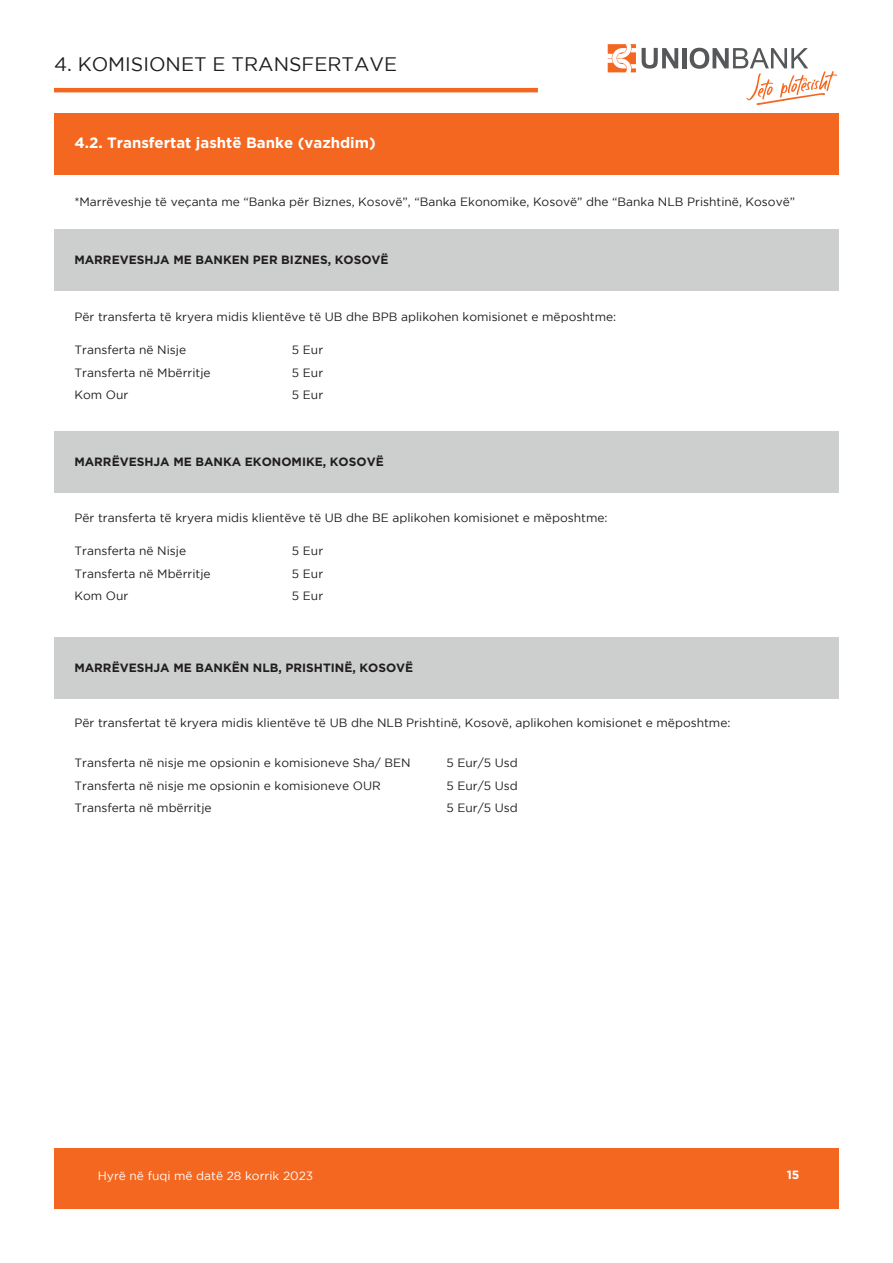
<style>
.page{position:relative;width:893px;height:1263px;background:#fff}
.page>*{position:absolute;margin:0;border:0;box-sizing:border-box;transform-origin:0 0}
.t1{font:19.5px "Gotham";color:#201d1e}
.t2{font:700 15px "Gotham";color:#fff}
.t3{font:12px/22.5px "Gotham";color:#201d1e}
.t4{font:700 12px "Gotham";color:#201d1e}
.t5{font:12px "Gotham";color:#fff}
.t6{font:700 12px "Gotham";color:#fff}
</style>
<div class="page">
<div style="left:54px;top:1148px;width:785px;height:61px;background:#f36721"></div>
<hr style="left:54px;top:88px;width:484px;height:4px;background:#f36721">
<div style="left:54px;top:114px;width:785px;height:61px;background:#f36721"></div>
<div style="left:54px;top:229px;width:785px;height:61px;background:#cdcece"></div>
<div style="left:54px;top:432px;width:785px;height:61px;background:#cdcece"></div>
<div style="left:54px;top:637px;width:785px;height:62px;background:#cdcece"></div>
<svg style="left:642px;top:48px;width:36px;height:21px"></svg>
<hr style="left:682px;top:48px;width:4px;height:20px;background:#555759">
<svg style="left:608px;top:44px;width:28px;height:28px"></svg>
<svg style="left:690px;top:48px;width:147px;height:57px"></svg>
<h1 class="t1" style="left:54px;top:54px;width:345px">4. KOMISIONET E TRANSFERTAVE</h1>
<p class="t2" style="left:74px;top:133px;width:303px">4.2. Transfertat jashtë Banke (vazhdim)</p>
<p class="t3" style="left:74px;top:191px;width:722px">*Marrëveshje të veçanta me “Banka për Biznes, Kosovë”, “Banka Ekonomike, Kosovë” dhe “Banka NLB Prishtinë, Kosovë”</p>
<p class="t4" style="left:74px;top:252px;width:316px">MARREVESHJA ME BANKEN PER BIZNES, KOSOVË</p>
<p class="t3" style="left:74px;top:305px;width:543px">Për transferta të kryera midis klientëve të UB dhe BPB aplikohen komisionet e mëposhtme:</p>
<p class="t3" style="left:74px;top:338px;width:138px">Transferta në Nisje<br>Transferta në Mbërritje<br>Kom Our</p>
<p class="t3" style="left:292px;top:338px;width:33px;text-align:justify">5 Eur 5 Eur 5 Eur</p>
<p class="t4" style="left:74px;top:454px;width:311px">MARRËVESHJA ME BANKA EKONOMIKE, KOSOVË</p>
<p class="t3" style="left:74px;top:506px;width:535px">Për transferta të kryera midis klientëve të UB dhe BE aplikohen komisionet e mëposhtme:</p>
<p class="t3" style="left:74px;top:539px;width:138px">Transferta në Nisje<br>Transferta në Mbërritje<br>Kom Our</p>
<p class="t3" style="left:292px;top:539px;width:33px;text-align:justify">5 Eur 5 Eur 5 Eur</p>
<p class="t4" style="left:74px;top:660px;width:340px">MARRËVESHJA ME BANKËN NLB, PRISHTINË, KOSOVË</p>
<p class="t3" style="left:74px;top:712px;width:658px">Për transfertat të kryera midis klientëve të UB dhe NLB Prishtinë, Kosovë, aplikohen komisionet e mëposhtme:</p>
<p class="t3" style="left:74px;top:751px;width:338px">Transferta në nisje me opsionin e komisioneve Sha/ BEN<br>Transferta në nisje me opsionin e komisioneve OUR<br>Transferta në mbërritje</p>
<p class="t3" style="left:446px;top:751px;width:73px;text-align:justify">5 Eur/5 Usd 5 Eur/5 Usd 5 Eur/5 Usd</p>
<p class="t5" style="left:98px;top:1169px;width:217px">Hyrë në fuqi më datë 28 korrik 2023</p>
<p class="t6" style="left:787px;top:1166px;width:14px">15</p>
<p class="t5" style="left:227px;top:1169px;width:93px">10 Nëntor 2022</p>
</div>
